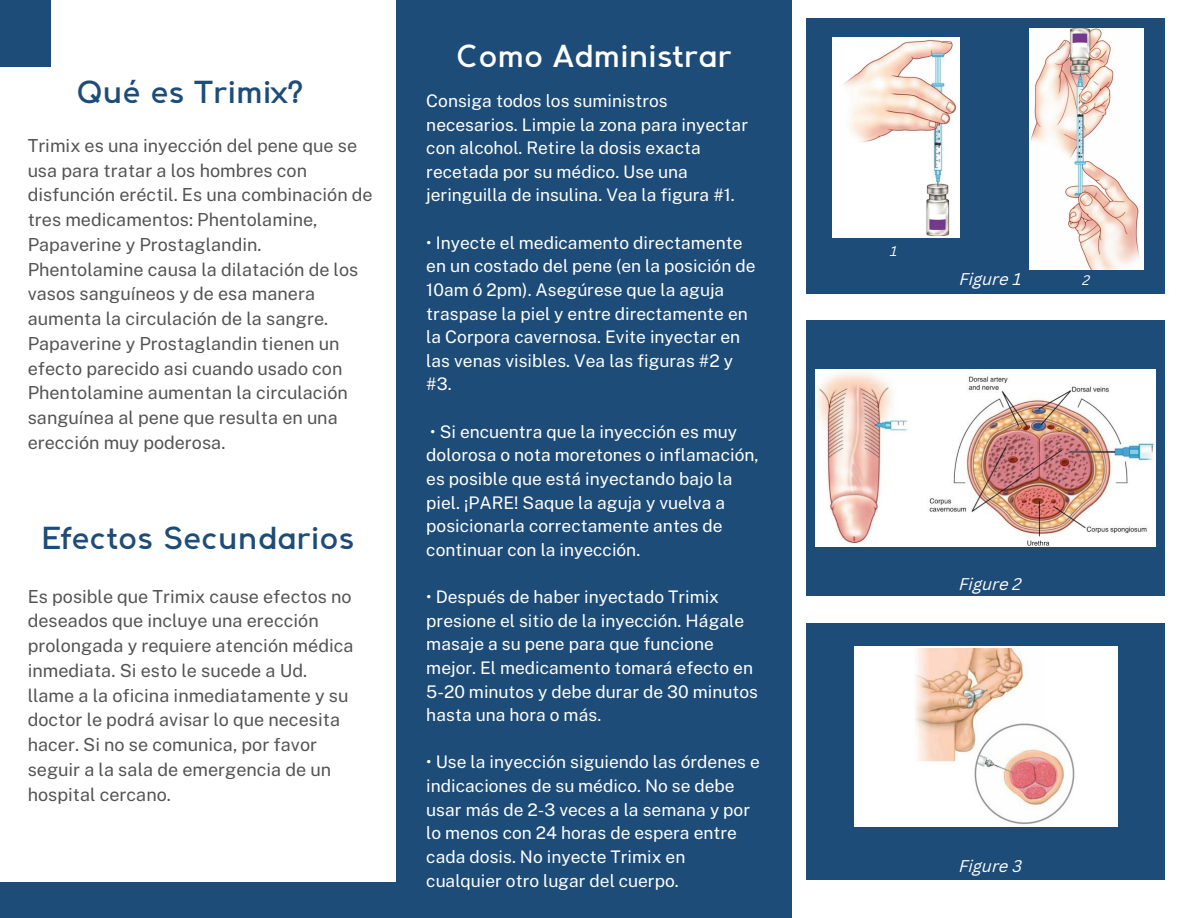
<style>
.page{position:relative;width:1188px;height:918px;background:#fff}
.page>*{position:absolute;margin:0;border:0;box-sizing:border-box;transform-origin:0 0}
.t1{font:700 28.5px "T Sqamus";color:#1d4c78}
.t2{font:700 28.5px "T Sqamus";color:#fff}
.t3{font:18px/24.8px "Public Sans";color:#545454}
.t4{font:17.4px/23.7px "Public Sans";color:#fff}
.t5{font:italic 16.5px "Canva Sans";color:#fff}
.t6{font:italic 13.5px "Canva Sans";color:#fff}
</style>
<div class="page">
<div style="left:396px;top:0;width:396px;height:918px;background:#1d4c78"></div>
<div style="left:0;top:0;width:51px;height:66px;background:#1d4c78"></div>
<div style="left:0;top:882px;width:396px;height:36px;background:#1d4c78"></div>
<div style="left:807px;top:18px;width:358px;height:276px;background:#1d4c78"></div>
<img style="left:832px;top:38px;width:128px;height:200px">
<img style="left:1029px;top:29px;width:114px;height:241px">
<div style="left:807px;top:321px;width:358px;height:275px;background:#1d4c78"></div>
<div style="left:807px;top:623px;width:358px;height:257px;background:#1d4c78"></div>
<img style="left:816px;top:370px;width:340px;height:177px">
<img style="left:854px;top:647px;width:263px;height:180px">
<p class="t1" style="left:77px;top:78px;width:228px">Qué es Trimix?</p>
<p class="t3" style="left:28px;top:133px;width:347px">Trimix es una inyección del pene que se usa para tratar a los hombres con disfunción eréctil. Es una combinación de tres medicamentos: Phentolamine, Papaverine y Prostaglandin.<br>Phentolamine causa la dilatación de los vasos sanguíneos y de esa manera aumenta la circulación de la sangre.<br>Papaverine y Prostaglandin tienen un efecto parecido asi cuando usado con Phentolamine aumentan la circulación sanguínea al pene que resulta en una erección muy poderosa.</p>
<p class="t1" style="left:41px;top:524px;width:315px">Efectos Secundarios</p>
<p class="t3" style="left:28px;top:584px;width:327px">Es posible que Trimix cause efectos no deseados que incluye una erección prolongada y requiere atención médica inmediata. Si esto le sucede a Ud. llame a la oficina inmediatamente y su doctor le podrá avisar lo que necesita hacer. Si no se comunica, por favor seguir a la sala de emergencia de un hospital cercano.</p>
<p class="t2" style="left:456px;top:42px;width:277px">Como Administrar</p>
<h1 class="t4" style="left:426px;top:89px;width:323px">Consiga todos los suministros necesarios. Limpie la zona para inyectar con alcohol. Retire la dosis exacta recetada por su médico. Use una jeringuilla de insulina. Vea la figura #1.</h1>
<p class="t4" style="left:426px;top:231px;width:331px">• Inyecte el medicamento directamente en un costado del pene (en la posición de 10am ó 2pm). Asegúrese que la aguja traspase la piel y entre directamente en la Corpora cavernosa. Evite inyectar en las venas visibles. Vea las figuras #2 y #3.</p>
<h1 class="t4" style="left:426px;top:420px;width:334px">• Si encuentra que la inyección es muy dolorosa o nota moretones o inflamación, es posible que está inyectando bajo la piel. ¡PARE! Saque la aguja y vuelva a posicionarla correctamente antes de continuar con la inyección.</h1>
<p class="t4" style="left:426px;top:585px;width:333px">• Después de haber inyectado Trimix presione el sitio de la inyección. Hágale masaje a su pene para que funcione mejor. El medicamento tomará efecto en 5-20 minutos y debe durar de 30 minutos hasta una hora o más.</p>
<h1 class="t4" style="left:426px;top:750px;width:335px">• Use la inyección siguiendo las órdenes e indicaciones de su médico. No se debe usar más de 2-3 veces a la semana y por lo menos con 24 horas de espera entre cada dosis. No inyecte Trimix en cualquier otro lugar del cuerpo.</h1>
<p class="t6" style="left:890px;top:246px;width:9px">1</p>
<p class="t5" style="left:959px;top:272px;width:64px">Figure 1</p>
<p class="t6" style="left:1082px;top:275px;width:9px">2</p>
<p class="t5" style="left:959px;top:578px;width:64px">Figure 2</p>
<p class="t5" style="left:959px;top:859px;width:64px">Figure 3</p>
</div>
